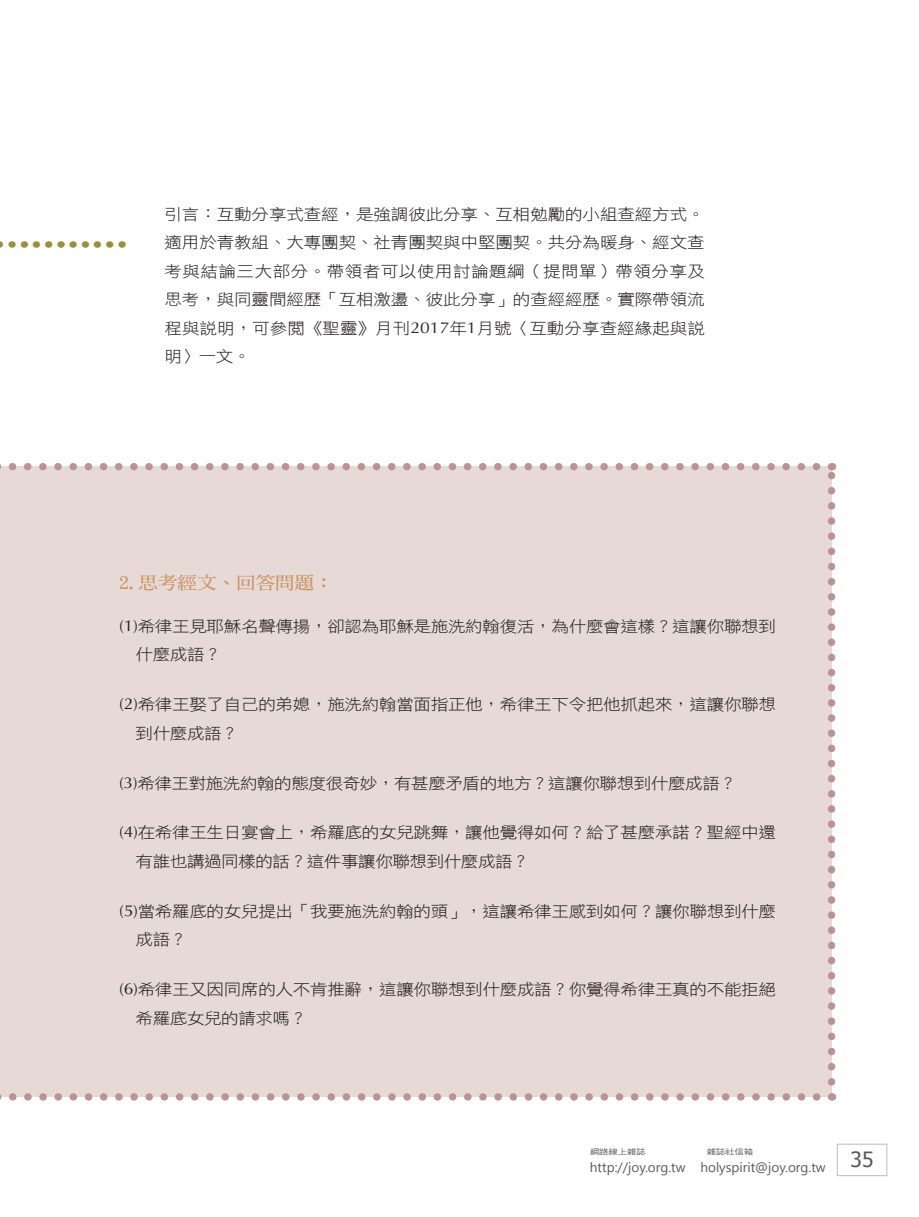
<style>
.page{position:relative;width:919px;height:1217px;background:#fff}
.page>*{position:absolute;margin:0;border:0;box-sizing:border-box;transform-origin:0 0}
.t1{font:18.9px "Optima";color:#9c8f3a;scale:1.11 1}
.中標{font:17.55px "DF Ming W7 WIN BF";color:#cc9463;scale:1.11 1}
.Normal點{font:15.75px/28.5px "DF Hei W3 WIN BF";letter-spacing:-.02em;color:#231f20;scale:1.11 1}
.Normal-首段{font:15.75px/28.5px "DF Hei W3 WIN BF";letter-spacing:-.01em;color:#231f20;text-align:justify;scale:1.11 1}
.t2{font:13.5px "Segoe UI";color:#57585a}
.t3{font:7.5px "DF Hei W5 WIN BF";letter-spacing:-.015em;color:#57585a;scale:1.25 1}
.s1{font-family:"Optima"}
</style>
<div class="page">
<div style="left:837px;top:1143px;width:50px;height:32px;border:1px solid #bcbdc0"></div>
<div style="left:0;top:466px;width:831px;height:630px;background:#e6d9d6"></div>
<svg style="left:0;top:1093px;width:824px;height:7px"></svg>
<svg style="left:828px;top:463px;width:7px;height:618px"></svg>
<svg style="left:0;top:463px;width:816px;height:7px"></svg>
<p class="t1" style="left:-6px;top:232px;width:123px">•••••••••••</p>
<p class="Normal-首段" style="left:164px;top:200px;width:488px">引言：互動分享式查經，是強調彼此分享、互相勉勵的小組查經方式。適用於青教組、大專團契、社青團契與中堅團契。共分為暖身、經文查考與結論三大部分。帶領者可以使用討論題綱（提問單）帶領分享及思考，與同靈間經歷「互相激盪、彼此分享」的查經經歷。實際帶領流程與說明，可參閱《聖靈》月刊<span class="s1">2017</span>年<span class="s1">1</span>月號〈互動分享查經緣起與說明〉一文。</p>
<p class="中標" style="left:119px;top:573px;width:195px">2.思考經文、回答問題：</p>
<p class="Normal點" style="left:136px;top:611px;width:578px;text-indent:-16px"><span class="s1">(1)</span>希律王見耶穌名聲傳揚，卻認為耶穌是施洗約翰復活，為什麼會這樣？這讓你聯想到什麼成語？</p>
<p class="Normal點" style="left:136px;top:690px;width:578px;text-indent:-16px"><span class="s1">(2)</span>希律王娶了自己的弟媳，施洗約翰當面指正他，希律王下令把他抓起來，這讓你聯想到什麼成語？</p>
<p class="Normal點" style="left:119px;top:768px;width:558px"><span class="s1">(3)</span>希律王對施洗約翰的態度很奇妙，有甚麼矛盾的地方？這讓你聯想到什麼成語？</p>
<p class="Normal點" style="left:136px;top:818px;width:578px;text-indent:-16px"><span class="s1">(4)</span>在希律王生日宴會上，希羅底的女兒跳舞，讓他覺得如何？給了甚麼承諾？聖經中還有誰也講過同樣的話？這件事讓你聯想到什麼成語？</p>
<p class="Normal點" style="left:136px;top:896px;width:578px;text-indent:-16px"><span class="s1">(5)</span>當希羅底的女兒提出「我要施洗約翰的頭」，這讓希律王感到如何？讓你聯想到什麼成語？</p>
<p class="Normal點" style="left:136px;top:974px;width:578px;text-indent:-16px"><span class="s1">(6)</span>希律王又因同席的人不肯推辭，這讓你聯想到什麼成語？你覺得希律王真的不能拒絕希羅底女兒的請求嗎？</p>
<p class="t3" style="left:590px;top:1147px;width:46px">網路線上雜誌</p>
<p class="t3" style="left:706px;top:1147px;width:39px">雜誌社信箱</p>
<p class="t2" style="left:590px;top:1157px;width:285px">http://joy.org.tw holyspirit@joy.org.tw <sup>35</sup></p>
</div>
